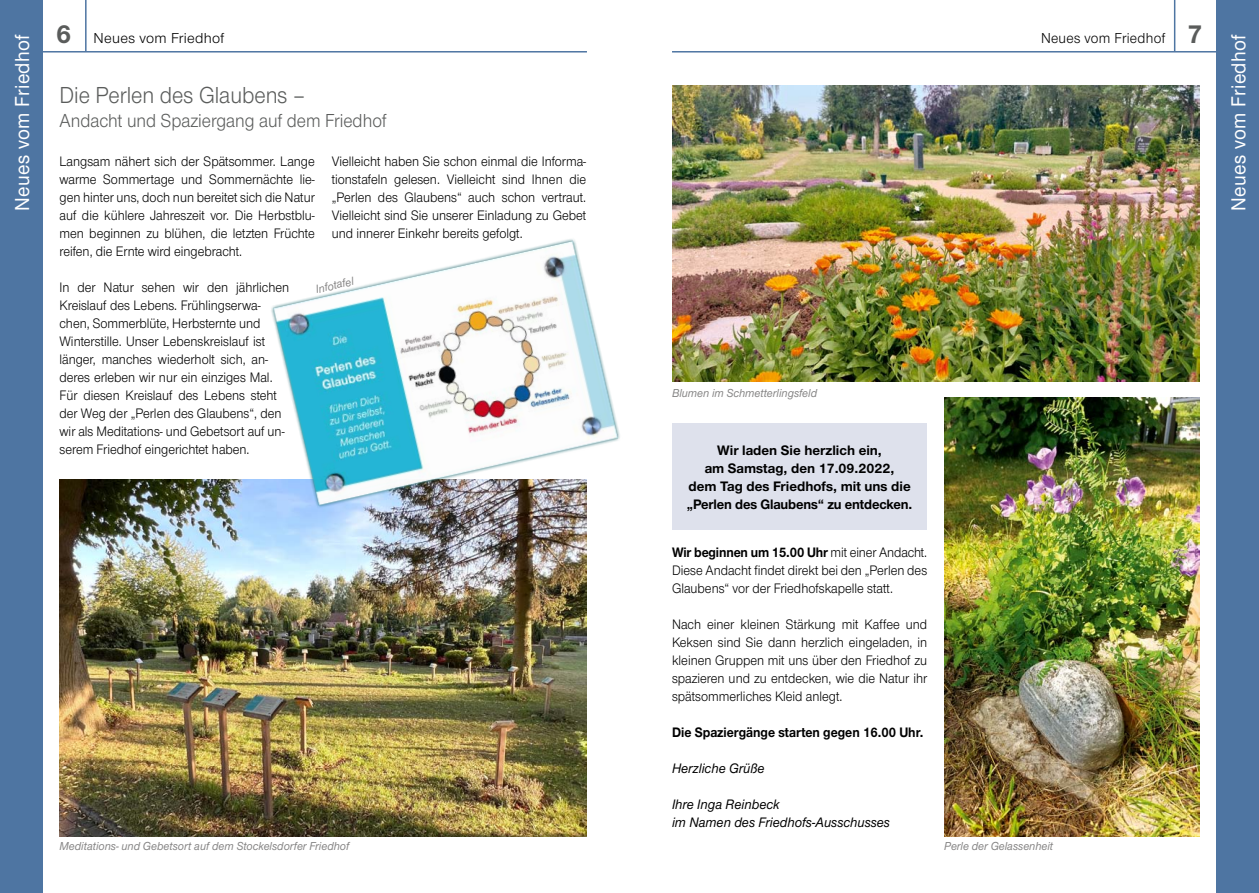
<style>
.page{position:relative;width:1259px;height:893px;background:#fff}
.page>*{position:absolute;margin:0;border:0;box-sizing:border-box;transform-origin:0 0}
.t1{font:24px "Nordelbica";color:#5a5c5b;scale:.92 1}
.t2{font:500 21px "Nordelbica";letter-spacing:.02em;color:#fff;scale:.95 1}
.t3{font:19.5px "Nordelbica";color:#5a5c5b;scale:.92 1}
.t4{font:15px "Nordelbica";letter-spacing:.02em;color:#000;scale:.95 1}
.t5{font:15px "Nordelbica";letter-spacing:.02em;color:#000}
.t6{font:14.25px/18px "Nordelbica";color:#000;text-align:justify;scale:.92 1}
.t7{font:700 14.25px/18px "Nordelbica";color:#000;text-align:center}
.t8{font:italic 500 14.25px/18px "Nordelbica";color:#000;scale:.95 1}
.t9{font:700 14.25px "Nordelbica";color:#000;scale:.92 1}
.t10{font:italic 500 12px "Nordelbica";color:#858484;scale:.95 1}
.s1{font-weight:700;font-size:27px;color:#5a5c5b}
.s2{font-weight:700}
</style>
<div class="page">
<div style="left:672px;top:423px;width:255px;height:107px;background:#dee1ec"></div>
<div style="left:1216px;top:0;width:43px;height:893px;background:#4e75a2"></div>
<hr style="left:672px;top:51px;width:544px;height:2px;background:#4e75a2">
<hr style="left:1174px;top:0;width:1px;height:51px;background:#4e75a2">
<div style="left:0;top:0;width:43px;height:893px;background:#4e75a2"></div>
<hr style="left:43px;top:51px;width:544px;height:2px;background:#4e75a2">
<hr style="left:85px;top:0;width:2px;height:51px;background:#4e75a2">
<img style="left:672px;top:85px;width:527px;height:297px">
<img style="left:944px;top:398px;width:255px;height:439px">
<img style="left:60px;top:479px;width:527px;height:358px">
<img style="left:244px;top:239px;width:376px;height:291px">
<p class="t5" style="left:56px;top:29px;width:170px"><span class="s1">6</span> Neues vom Friedhof</p>
<p class="t4" style="left:1041px;top:29px;width:172px">Neues vom Friedhof <span class="s1">7</span></p>
<h2 class="t2" style="left:10px;top:211px;width:188px;rotate:-90deg">Neues vom Friedhof</h2>
<h2 class="t2" style="left:1226px;top:211px;width:188px;rotate:-90deg">Neues vom Friedhof</h2>
<h1 class="t1" style="left:60px;top:82px;width:268px">Die Perlen des Glaubens –</h1>
<h3 class="t3" style="left:60px;top:110px;width:357px">Andacht und Spaziergang auf dem Friedhof</h3>
<p class="t6" style="left:60px;top:152px;width:279px">Langsam nähert sich der Spätsommer. Lange warme Sommertage und Sommernächte lie&shy;gen hinter uns, doch nun bereitet sich die Natur auf die kühlere Jahreszeit vor. Die Herbstblu&shy;men beginnen zu blühen, die letzten Früchte reifen, die Ernte wird eingebracht.</p>
<p class="t6" style="left:60px;top:278px;width:251px;text-align:left">In der Natur sehen wir den jährlichen Kreislauf des Lebens. Frühlingserwa&shy;chen, Sommerblüte, Herbsternte und Winterstille. Unser Lebenskreislauf ist länger, manches wiederholt sich, an&shy;deres erleben wir nur ein einziges Mal.<br>Für diesen Kreislauf des Lebens steht der Weg der „Perlen des Glaubens“, den wir als Meditations- und Gebetsort auf un&shy;serem Friedhof eingerichtet haben.</p>
<p class="t6" style="left:332px;top:152px;width:278px">Vielleicht haben Sie schon einmal die Informa&shy;tionstafeln gelesen. Vielleicht sind Ihnen die „Perlen des Glaubens“ auch schon vertraut.<br>Vielleicht sind Sie unserer Einladung zu Gebet und innerer Einkehr bereits gefolgt.</p>
<p class="t10" style="left:314px;top:283px;width:42px;rotate:-13deg">Infotafel</p>
<p class="t10" style="left:672px;top:386px;width:154px">Blumen im Schmetterlingsfeld</p>
<p class="t7" style="left:687px;top:441px;width:227px">Wir laden Sie herzlich ein,<br>am Samstag, den 17.09.2022,<br>dem Tag des Friedhofs, mit uns die „Perlen des Glaubens“ zu entdecken.</p>
<p class="t6" style="left:672px;top:544px;width:279px"><span class="s2">Wir beginnen um 15.00 Uhr</span> mit einer Andacht.<br>Diese Andacht findet direkt bei den „Perlen des Glaubens“ vor der Friedhofskapelle statt.</p>
<p class="t6" style="left:672px;top:616px;width:279px">Nach einer kleinen Stärkung mit Kaffee und Keksen sind Sie dann herzlich eingeladen, in kleinen Gruppen mit uns über den Friedhof zu spazieren und zu entdecken, wie die Natur ihr spätsommerliches Kleid anlegt.</p>
<p class="t9" style="left:672px;top:724px;width:275px">Die Spaziergänge starten gegen 16.00 Uhr.</p>
<p class="t8" style="left:672px;top:760px;width:99px">Herzliche Grüße</p>
<p class="t8" style="left:672px;top:796px;width:231px">Ihre Inga Reinbeck<br>im Namen des Friedhofs-Ausschusses</p>
<p class="t10" style="left:60px;top:839px;width:306px">Meditations- und Gebetsort auf dem Stockelsdorfer Friedhof</p>
<p class="t10" style="left:944px;top:839px;width:116px">Perle der Gelassenheit</p>
</div>
